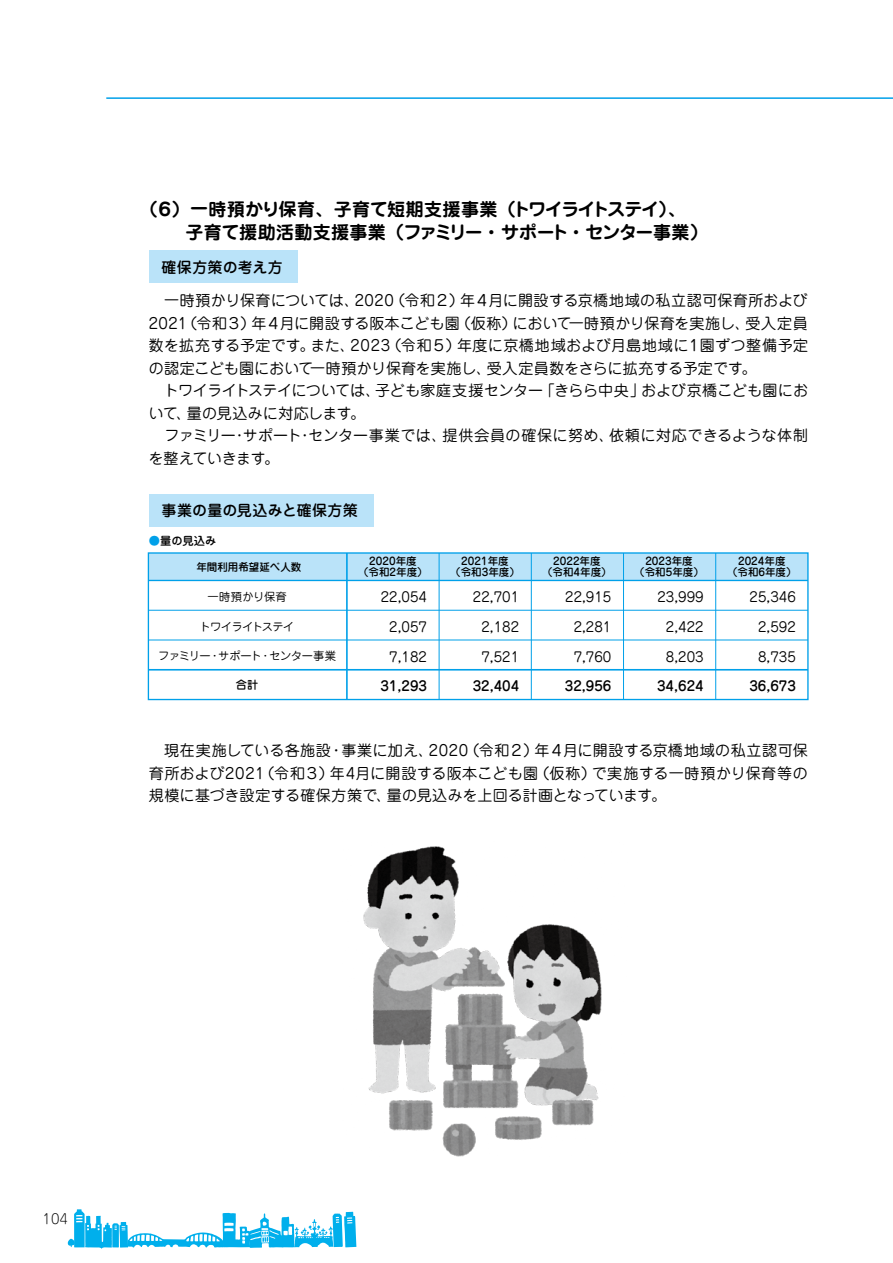
<style>
.page{position:relative;width:893px;height:1263px;background:#fff}
.page>*{position:absolute;margin:0;border:0;box-sizing:border-box;transform-origin:0 0}
.t1{font:700 18px/22.5px "Jun 501 Pro";letter-spacing:-.015em;color:#000}
.t2{font:15px/22.5px "Jun 201 Pro";letter-spacing:.015em;color:#000}
.t3{font:500 15px "Jun 34 Pro";letter-spacing:.015em;color:#000}
.t4{font:13.5px "Jun 201 Pro";color:#000}
.t5{font:500 13.5px "Jun 34 Pro";color:#000}
.t6{font:300 13.5px "Jun 101 Pro";color:#000}
.t7{font:11.25px "Jun 201 Pro";letter-spacing:-.03em;color:#000}
.t8{font:11.25px "Jun 201 Pro";letter-spacing:-.07em;color:#000}
.t9{font:500 11.25px "Jun 34 Pro";color:#000}
.t10{font:11.25px "Jun 201 Pro";letter-spacing:.005em;color:#000}
.t11{font:500 10.5px/10.9px "Jun 34 Pro";color:#000;text-align:center}
.s1{color:#00a0e9}
</style>
<div class="page">
<svg style="left:68px;top:1209px;width:288px;height:40px"></svg>
<hr style="left:106px;top:97px;width:787px;height:2px;background:#00a0e9">
<div style="left:149px;top:251px;width:148px;height:32px;background:#bae3f9"></div>
<div style="left:149px;top:494px;width:225px;height:32px;background:#bae3f9"></div>
<div style="left:148px;top:553px;width:660px;height:27px;background:#bae3f9"></div>
<div style="left:148px;top:552px;width:661px;height:148px;border:1px solid #00a0e9"></div>
<hr style="left:148px;top:580px;width:660px;height:1px;background:#00a0e9">
<hr style="left:148px;top:610px;width:660px;height:1px;background:#00a0e9">
<hr style="left:148px;top:640px;width:660px;height:1px;background:#00a0e9">
<hr style="left:148px;top:669px;width:660px;height:1px;background:#00a0e9">
<hr style="left:715px;top:553px;width:1px;height:146px;background:#00a0e9">
<hr style="left:623px;top:553px;width:1px;height:146px;background:#00a0e9">
<hr style="left:531px;top:553px;width:1px;height:146px;background:#00a0e9">
<hr style="left:439px;top:553px;width:1px;height:146px;background:#00a0e9">
<hr style="left:346px;top:553px;width:2px;height:146px;background:#00a0e9">
<img style="left:363px;top:846px;width:239px;height:310px">
<p class="t1" style="left:149px;top:196px;width:561px;text-indent:-9px">（６）一時預かり保育、子育て短期支援事業（トワイライトステイ）、　　子育て援助活動支援事業（ファミリー・サポート・センター事業）</p>
<p class="t3" style="left:161px;top:255px;width:123px">確保方策の考え方</p>
<p class="t2" style="left:149px;top:288px;width:661px">　一時預かり保育については、2020（令和２）年４月に開設する京橋地域の私立認可保育所および2021（令和３）年４月に開設する阪本こども園（仮称）において一時預かり保育を実施し、受入定員数を拡充する予定です。また、2023（令和５）年度に京橋地域および月島地域に１園ずつ整備予定の認定こども園において一時預かり保育を実施し、受入定員数をさらに拡充する予定です。<br>　トワイライトステイについては、子ども家庭支援センター「きらら中央」および京橋こども園において、量の見込みに対応します。<br>　ファミリー･サポート･センター事業では、提供会員の確保に努め、依頼に対応できるような体制を整えていきます。</p>
<p class="t3" style="left:161px;top:498px;width:198px">事業の量の見込みと確保方策</p>
<p class="t9" style="left:149px;top:532px;width:69px"><span class="s1">●</span>量の見込み</p>
<p class="t11" style="left:196px;top:561px;width:106px">年間利用希望延べ人数</p>
<p class="t11" style="left:358px;top:565px;width:71px">（令和2年度）</p>
<p class="t11" style="left:450px;top:554px;width:71px">2021年度<br>（令和3年度）</p>
<p class="t11" style="left:542px;top:554px;width:71px">2022年度<br>（令和4年度）</p>
<p class="t11" style="left:634px;top:554px;width:71px">2023年度<br>（令和5年度）</p>
<p class="t11" style="left:727px;top:554px;width:71px">2024年度<br>（令和6年度）</p>
<p class="t4" style="left:381px;top:586px;width:48px">22,054</p>
<p class="t4" style="left:389px;top:616px;width:39px">2,057</p>
<p class="t4" style="left:389px;top:646px;width:39px">7,182</p>
<p class="t5" style="left:380px;top:676px;width:48px">31,293</p>
<p class="t11" style="left:369px;top:554px;width:49px">2020年度</p>
<p class="t4" style="left:473px;top:586px;width:48px">22,701</p>
<p class="t4" style="left:481px;top:616px;width:39px">2,182</p>
<p class="t4" style="left:481px;top:646px;width:39px">7,521</p>
<p class="t5" style="left:473px;top:676px;width:48px">32,404</p>
<p class="t4" style="left:565px;top:586px;width:48px">22,915</p>
<p class="t4" style="left:574px;top:616px;width:39px">2,281</p>
<p class="t4" style="left:574px;top:646px;width:39px">7,760</p>
<p class="t5" style="left:565px;top:676px;width:48px">32,956</p>
<p class="t4" style="left:657px;top:586px;width:48px">23,999</p>
<p class="t4" style="left:666px;top:616px;width:39px">2,422</p>
<p class="t4" style="left:666px;top:646px;width:39px">8,203</p>
<p class="t5" style="left:657px;top:676px;width:48px">34,624</p>
<p class="t4" style="left:750px;top:586px;width:48px">25,346</p>
<p class="t4" style="left:758px;top:616px;width:39px">2,592</p>
<p class="t4" style="left:758px;top:646px;width:39px">8,735</p>
<p class="t5" style="left:749px;top:676px;width:48px">36,673</p>
<p class="t10" style="left:208px;top:588px;width:81px">一時預かり保育</p>
<p class="t8" style="left:200px;top:617px;width:96px">トワイライトステイ</p>
<p class="t7" style="left:158px;top:647px;width:180px">ファミリー・サポート・センター事業</p>
<p class="t9" style="left:236px;top:676px;width:24px">合計</p>
<p class="t2" style="left:149px;top:738px;width:661px;text-align:justify">　現在実施している各施設・事業に加え、2020（令和２）年４月に開設する京橋地域の私立認可保育所および2021（令和３）年4月に開設する阪本こども園（仮称）で実施する一時預かり保育等の規模に基づき設定する確保方策で、量の見込みを上回る計画となっています。</p>
<p class="t6" style="left:43px;top:1208px;width:27px">104</p>
</div>
